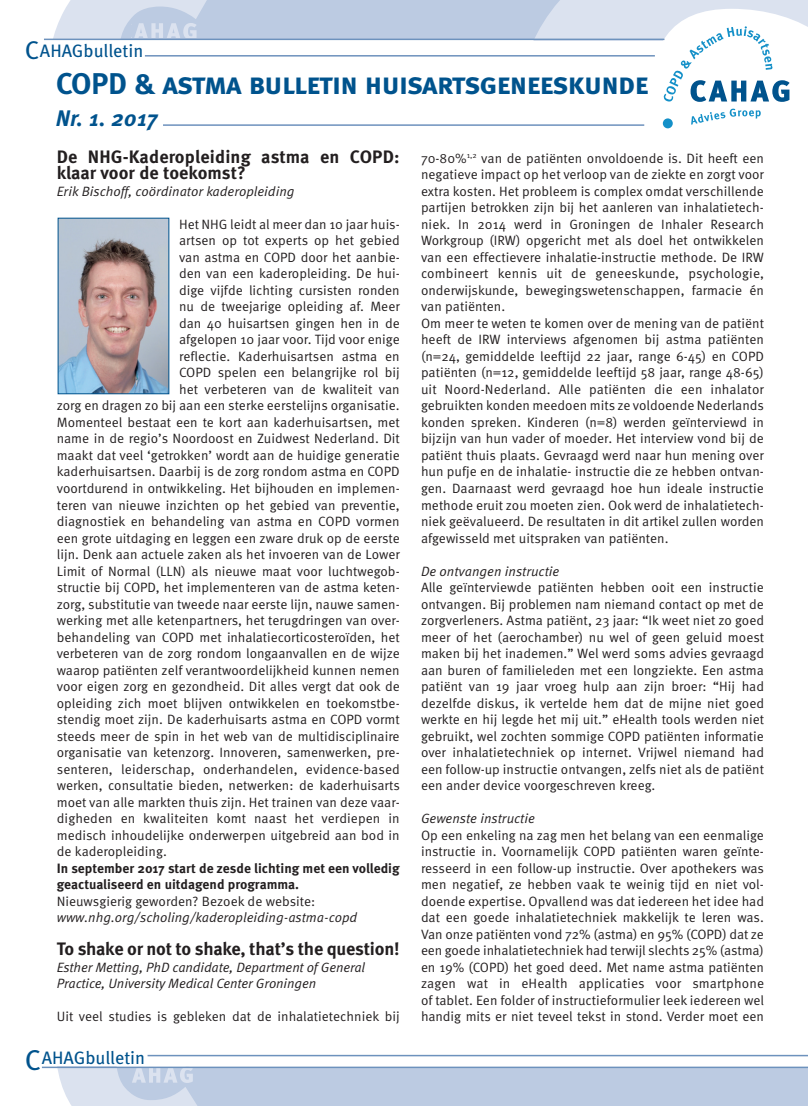
<style>
.page{position:relative;width:808px;height:1106px;background:#fff}
.page>*{position:absolute;margin:0;border:0;box-sizing:border-box;transform-origin:0 0}
.Normaal{font:30px "Meta Bold Caps";letter-spacing:-.025em;color:#00538d}
.Normaal-2{font:italic 700 22.5px "Meta OT";letter-spacing:-.005em;color:#00538d}
.brood{font:700 18px/16.5px "Meta OT";letter-spacing:-.005em;color:#231f20}
.Normaal-3{font:18px "Meta OT";color:#00538d}
.brood-2{font:13.5px/16.5px "Meta OT Norm";color:#231f20;text-align:justify}
.brood-3{font:13.5px/16.5px "Meta OT Norm Ita";letter-spacing:-.01em;color:#231f20}
.brood-4{font:700 13.5px/16.5px "Meta OT";color:#231f20}
.s1{font-size:25.5px}
.s2{font-size:28.5px}
</style>
<div class="page">
<div style="left:107px;top:0;width:542px;height:39px;background:#bccbe2"></div>
<div style="left:107px;top:1067px;width:701px;height:39px;background:#bccbe2"></div>
<hr style="left:148px;top:1054px;width:660px;height:2px;background:#6d92bd">
<hr style="left:145px;top:55px;width:510px;height:2px;background:#6d92bd">
<hr style="left:163px;top:124px;width:481px;height:2px;background:#6d92bd">
<svg style="left:691px;top:109px;width:70px;height:16px"></svg>
<svg style="left:515px;top:0;width:293px;height:102px"></svg>
<div style="left:663px;top:118px;width:10px;height:10px;background:#1490c8;border-radius:50%"></div>
<svg style="left:48px;top:0;width:180px;height:39px"></svg>
<hr style="left:44px;top:39px;width:620px;height:1px;background:#6d92bd">
<svg style="left:55px;top:1068px;width:142px;height:38px"></svg>
<hr style="left:42px;top:1066px;width:766px;height:2px;background:#6d92bd">
<img style="left:60px;top:220px;width:107px;height:172px">
<div style="left:58px;top:218px;width:111px;height:176px;border:1px solid #00538d"></div>
<p class="Normaal-3" style="left:25px;top:40px;width:120px"><span class="s1">C</span>AHAGbulletin</p>
<p class="Normaal" style="left:56px;top:66px;width:594px">COPD &amp; astma bulletin huisartsgeneeskunde</p>
<p class="Normaal-2" style="left:56px;top:104px;width:103px">Nr. 1. 2017</p>
<p class="brood" style="left:57px;top:149px;width:344px">De NHG-Kaderopleiding astma en COPD: klaar voor de toekomst?</p>
<p class="brood-3" style="left:57px;top:183px;width:239px">Erik Bischoff, coördinator kaderopleiding</p>
<p class="brood-2" style="left:179px;top:216px;width:222px">Het NHG leidt al meer dan 10 jaar huis-</p>
<p class="brood-2" style="left:179px;top:233px;width:222px">artsen op tot experts op het gebied</p>
<p class="brood-2" style="left:179px;top:249px;width:222px">van astma en COPD door het aanbie-</p>
<p class="brood-2" style="left:179px;top:266px;width:222px">den van een kaderopleiding. De hui-</p>
<p class="brood-2" style="left:179px;top:282px;width:222px">dige vijfde lichting cursisten ronden</p>
<p class="brood-2" style="left:179px;top:299px;width:222px">nu de tweejarige opleiding af. Meer</p>
<p class="brood-2" style="left:179px;top:315px;width:222px">dan 40 huisartsen gingen hen in de</p>
<p class="brood-2" style="left:179px;top:332px;width:222px">afgelopen 10 jaar voor. Tijd voor enige</p>
<p class="brood-2" style="left:179px;top:348px;width:222px">reflectie. Kaderhuisartsen astma en</p>
<p class="brood-2" style="left:179px;top:365px;width:222px">COPD spelen een belangrijke rol bij</p>
<p class="brood-2" style="left:179px;top:381px;width:222px">het verbeteren van de kwaliteit van</p>
<p class="brood-2" style="left:57px;top:398px;width:344px">zorg en dragen zo bij aan een sterke eerstelijns organisatie.</p>
<p class="brood-2" style="left:57px;top:414px;width:345px">Momenteel bestaat een te kort aan kaderhuisartsen, met</p>
<p class="brood-2" style="left:57px;top:431px;width:345px">name in de regio’s Noordoost en Zuidwest Nederland. Dit</p>
<p class="brood-2" style="left:57px;top:447px;width:344px">maakt dat veel ‘getrokken’ wordt aan de huidige generatie</p>
<p class="brood-2" style="left:57px;top:464px;width:344px">kaderhuisartsen. Daarbij is de zorg rondom astma en COPD</p>
<p class="brood-2" style="left:57px;top:480px;width:344px">voortdurend in ontwikkeling. Het bijhouden en implemen-</p>
<p class="brood-2" style="left:57px;top:497px;width:344px">teren van nieuwe inzichten op het gebied van preventie,</p>
<p class="brood-2" style="left:57px;top:513px;width:344px">diagnostiek en behandeling van astma en COPD vormen</p>
<p class="brood-2" style="left:57px;top:530px;width:344px">een grote uitdaging en leggen een zware druk op de eerste</p>
<p class="brood-2" style="left:57px;top:546px;width:344px">lijn. Denk aan actuele zaken als het invoeren van de Lower</p>
<p class="brood-2" style="left:57px;top:563px;width:344px">Limit of Normal (LLN) als nieuwe maat voor luchtwegob-</p>
<p class="brood-2" style="left:57px;top:579px;width:344px">structie bij COPD, het implementeren van de astma keten-</p>
<p class="brood-2" style="left:57px;top:596px;width:344px">zorg, substitutie van tweede naar eerste lijn, nauwe samen-</p>
<p class="brood-2" style="left:57px;top:612px;width:344px">werking met alle ketenpartners, het terugdringen van over-</p>
<p class="brood-2" style="left:57px;top:629px;width:345px">behandeling van COPD met inhalatiecorticosteroïden, het</p>
<p class="brood-2" style="left:57px;top:645px;width:344px">verbeteren van de zorg rondom longaanvallen en de wijze</p>
<p class="brood-2" style="left:57px;top:662px;width:344px">waarop patiënten zelf verantwoordelijkheid kunnen nemen</p>
<p class="brood-2" style="left:57px;top:678px;width:344px">voor eigen zorg en gezondheid. Dit alles vergt dat ook de</p>
<p class="brood-2" style="left:57px;top:695px;width:344px">opleiding zich moet blijven ontwikkelen en toekomstbe-</p>
<p class="brood-2" style="left:57px;top:711px;width:345px">stendig moet zijn. De kaderhuisarts astma en COPD vormt</p>
<p class="brood-2" style="left:57px;top:728px;width:344px">steeds meer de spin in het web van de multidisciplinaire</p>
<p class="brood-2" style="left:57px;top:744px;width:344px">organisatie van ketenzorg. Innoveren, samenwerken, pre-</p>
<p class="brood-2" style="left:57px;top:761px;width:345px">senteren, leiderschap, onderhandelen, evidence-based</p>
<p class="brood-2" style="left:57px;top:777px;width:345px">werken, consultatie bieden, netwerken: de kaderhuisarts</p>
<p class="brood-2" style="left:57px;top:794px;width:344px">moet van alle markten thuis zijn. Het trainen van deze vaar-</p>
<p class="brood-2" style="left:57px;top:810px;width:344px">digheden en kwaliteiten komt naast het verdiepen in</p>
<p class="brood-2" style="left:57px;top:827px;width:344px">medisch inhoudelijke onderwerpen uitgebreid aan bod in</p>
<p class="brood-2" style="left:57px;top:843px;width:112px">de kaderopleiding.</p>
<p class="brood-4" style="left:57px;top:860px;width:344px">In september 2017 start de zesde lichting met een volledig geactualiseerd en uitdagend programma.</p>
<p class="brood-2" style="left:57px;top:893px;width:260px">Nieuwsgierig geworden? Bezoek de website:</p>
<p class="brood-3" style="left:57px;top:909px;width:302px">www.nhg.org/scholing/kaderopleiding-astma-copd</p>
<p class="brood" style="left:57px;top:941px;width:344px">To shake or not to shake, that’s the question!</p>
<p class="brood-3" style="left:57px;top:959px;width:310px">Esther Metting, PhD candidate, Department of General<br>Practice, University Medical Center Groningen</p>
<p class="brood-2" style="left:57px;top:1008px;width:344px">Uit veel studies is gebleken dat de inhalatietechniek bij</p>
<p class="Normaal-3" style="left:25px;top:1047px;width:122px"><span class="s2">C</span>AHAGbulletin</p>
<p class="brood-2" style="left:421px;top:150px;width:345px">70-80%<sup>1,2</sup> van de patiënten onvoldoende is. Dit heeft een negatieve impact op het verloop van de ziekte en zorgt voor extra kosten. Het probleem is complex omdat verschillende partijen betrokken zijn bij het aanleren van inhalatietech&shy;niek. In 2014 werd in Groningen de Inhaler Research Workgroup (IRW) opgericht met als doel het ontwikkelen van een effectievere inhalatie-instructie methode. De IRW combineert kennis uit de geneeskunde, psychologie, onderwijskunde, bewegingswetenschappen, farmacie én van patiënten.</p>
<p class="brood-2" style="left:421px;top:315px;width:345px">Om meer te weten te komen over de mening van de patiënt heeft de IRW interviews afgenomen bij astma patiënten (n=24, gemiddelde leeftijd 22 jaar, range 6-45) en COPD patiënten (n=12, gemiddelde leeftijd 58 jaar, range 48-65) uit Noord-Nederland. Alle patiënten die een inhalator gebruikten konden meedoen mits ze voldoende Nederlands konden spreken. Kinderen (n=8) werden geïnterviewd in bijzijn van hun vader of moeder. Het interview vond bij de patiënt thuis plaats. Gevraagd werd naar hun mening over hun pufje en de inhalatie- instructie die ze hebben ontvan&shy;gen. Daarnaast werd gevraagd hoe hun ideale instructie methode eruit zou moeten zien. Ook werd de inhalatietech&shy;niek geëvalueerd. De resultaten in dit artikel zullen worden afgewisseld met uitspraken van patiënten.</p>
<p class="brood-3" style="left:421px;top:563px;width:140px">De ontvangen instructie</p>
<p class="brood-2" style="left:421px;top:579px;width:345px">Alle geïnterviewde patiënten hebben ooit een instructie ontvangen. Bij problemen nam niemand contact op met de zorgverleners. Astma patiënt, 23 jaar: “Ik weet niet zo goed meer of het (aerochamber) nu wel of geen geluid moest maken bij het inademen.” Wel werd soms advies gevraagd aan buren of familieleden met een longziekte. Een astma patiënt van 19 jaar vroeg hulp aan zijn broer: “Hij had dezelfde diskus, ik vertelde hem dat de mijne niet goed werkte en hij legde het mij uit.” eHealth tools werden niet gebruikt, wel zochten sommige COPD patiënten informatie over inhalatietechniek op internet. Vrijwel niemand had een follow-up instructie ontvangen, zelfs niet als de patiënt een ander device voorgeschreven kreeg.</p>
<p class="brood-3" style="left:421px;top:810px;width:115px">Gewenste instructie</p>
<p class="brood-2" style="left:421px;top:827px;width:345px">Op een enkeling na zag men het belang van een eenmalige instructie in. Voornamelijk COPD patiënten waren geïnte&shy;resseerd in een follow-up instructie. Over apothekers was men negatief, ze hebben vaak te weinig tijd en niet vol&shy;doende expertise. Opvallend was dat iedereen het idee had dat een goede inhalatietechniek makkelijk te leren was.<br>Van onze patiënten vond 72% (astma) en 95% (COPD) dat ze een goede inhalatietechniek had terwijl slechts 25% (astma) en 19% (COPD) het goed deed. Met name astma patiënten zagen wat in eHealth applicaties voor smartphone of tablet. Een folder of instructieformulier leek iedereen wel handig mits er niet teveel tekst in stond. Verder moet een</p>
</div>
